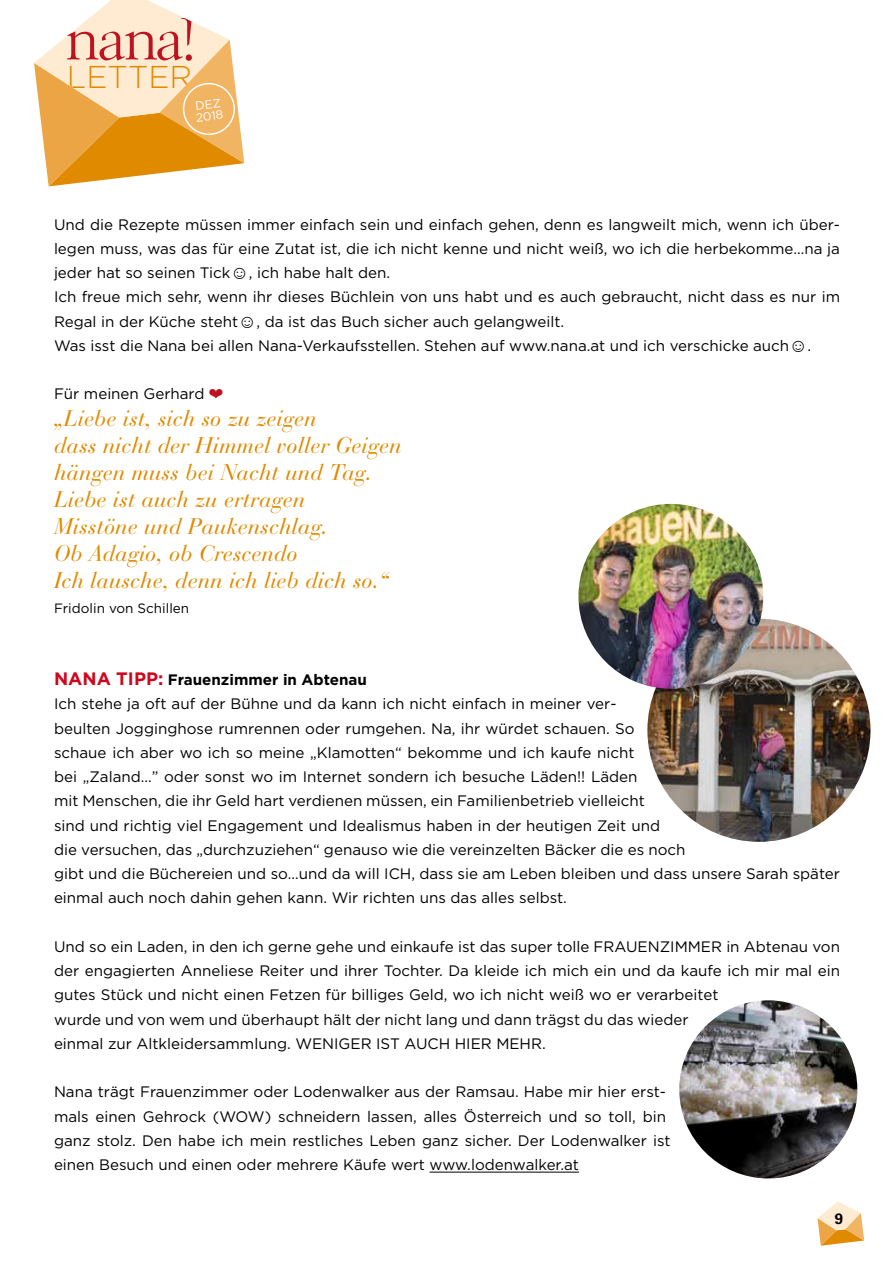
<style>
.page{position:relative;width:893px;height:1263px;background:#fff}
.page>*{position:absolute;margin:0;border:0;box-sizing:border-box;transform-origin:0 0}
.t1{font:300 31.5px "Gotham";color:#e08a00}
.t2{font:italic 22.5px/27px "Bauer Bodoni";color:#e08a00}
.t3{font:15.15px/24.3px "Gotham";color:#000}
.t4{font:700 15px "Univers";color:#000}
.t5{font:13.5px "Gotham";color:#000}
.t6{font:12px/12px "Gotham";color:#fff}
.s1{font-family:"Arial";font-size:18px}
.s2{color:#bd1220}
.s3{font-weight:700;font-size:18px;color:#cd071e}
.s4{font-weight:700}
</style>
<div class="page">
<hr style="left:429px;top:1172px;width:150px;height:1px;background:#000">
<svg style="left:817px;top:1202px;width:47px;height:44px"></svg>
<svg style="left:34px;top:0;width:210px;height:186px"></svg>
<div style="left:183px;top:83px;width:52px;height:52px;border:1px solid #fff;border-radius:50%"></div>
<img style="left:647px;top:619px;width:223px;height:223px;border-radius:112px">
<img style="left:578px;top:504px;width:185px;height:185px;border-radius:92px">
<img style="left:679px;top:1000px;width:178px;height:178px;border-radius:89px">
<h1 class="t1" style="left:67px;top:60px;width:127px">LETTER</h1>
<p class="t6" style="left:194px;top:99px;width:29px;rotate:-7deg">DEZ<br>2018</p>
<p class="t3" style="left:54px;top:212px;width:788px">Und die Rezepte müssen immer einfach sein und einfach gehen, denn es langweilt mich, wenn ich über&shy;legen muss, was das für eine Zutat ist, die ich nicht kenne und nicht weiß, wo ich die herbekomme…na ja jeder hat so seinen Tick<span class="s1">☺</span>, ich habe halt den.<br>Ich freue mich sehr, wenn ihr dieses Büchlein von uns habt und es auch gebraucht, nicht dass es nur im Regal in der Küche steht<span class="s1">☺</span>, da ist das Buch sicher auch gelangweilt.<br>Was isst die Nana bei allen Nana-Verkaufsstellen. Stehen auf www.nana.at und ich verschicke auch<span class="s1">☺</span>.</p>
<p class="t3" style="left:54px;top:381px;width:170px">Für meinen Gerhard <span class="s2">❤</span></p>
<h2 class="t2" style="left:54px;top:405px;width:349px">„Liebe ist, sich so zu zeigen<br>dass nicht der Himmel voller Geigen hängen muss bei Nacht und Tag.<br>Liebe ist auch zu ertragen<br>Misstöne und Paukenschlag.<br>Ob Adagio, ob Crescendo<br>Ich lausche, denn ich lieb dich so.“</h2>
<p class="t5" style="left:54px;top:600px;width:137px">Fridolin von Schillen</p>
<p class="t3" style="left:54px;top:667px;width:788px"><span class="s3">NANA TIPP:</span> <span class="s4">Frauenzimmer in Abtenau<br></span>Ich stehe ja oft auf der Bühne und da kann ich nicht einfach in meiner ver-<br>beulten Jogginghose rumrennen oder rumgehen. Na, ihr würdet schauen. So<br>schaue ich aber wo ich so meine „Klamotten“ bekomme und ich kaufe nicht<br>bei „Zaland…” oder sonst wo im Internet sondern ich besuche Läden!! Läden<br>mit Menschen, die ihr Geld hart verdienen müssen, ein Familienbetrieb vielleicht<br>sind und richtig viel Engagement und Idealismus haben in der heutigen Zeit und<br>die versuchen, das „durchzuziehen“ genauso wie die vereinzelten Bäcker die es noch<br>gibt und die Büchereien und so…und da will ICH, dass sie am Leben bleiben und dass unsere Sarah später einmal auch noch dahin gehen kann. Wir richten uns das alles selbst.</p>
<p class="t3" style="left:54px;top:934px;width:788px">Und so ein Laden, in den ich gerne gehe und einkaufe ist das super tolle FRAUENZIMMER in Abtenau von der engagierten Anneliese Reiter und ihrer Tochter. Da kleide ich mich ein und da kaufe ich mir mal ein gutes Stück und nicht einen Fetzen für billiges Geld, wo ich nicht weiß wo er verarbeitet<br>wurde und von wem und überhaupt hält der nicht lang und dann trägst du das wieder<br>einmal zur Altkleidersammlung. WENIGER IST AUCH HIER MEHR.</p>
<p class="t3" style="left:54px;top:1079px;width:618px">Nana trägt Frauenzimmer oder Lodenwalker aus der Ramsau. Habe mir hier erst&shy;mals einen Gehrock (WOW) schneidern lassen, alles Österreich und so toll, bin ganz stolz. Den habe ich mein restliches Leben ganz sicher. Der Lodenwalker ist einen Besuch und einen oder mehrere Käufe wert www.lodenwalker.at</p>
<p class="t4" style="left:835px;top:1209px;width:10px">9</p>
</div>
